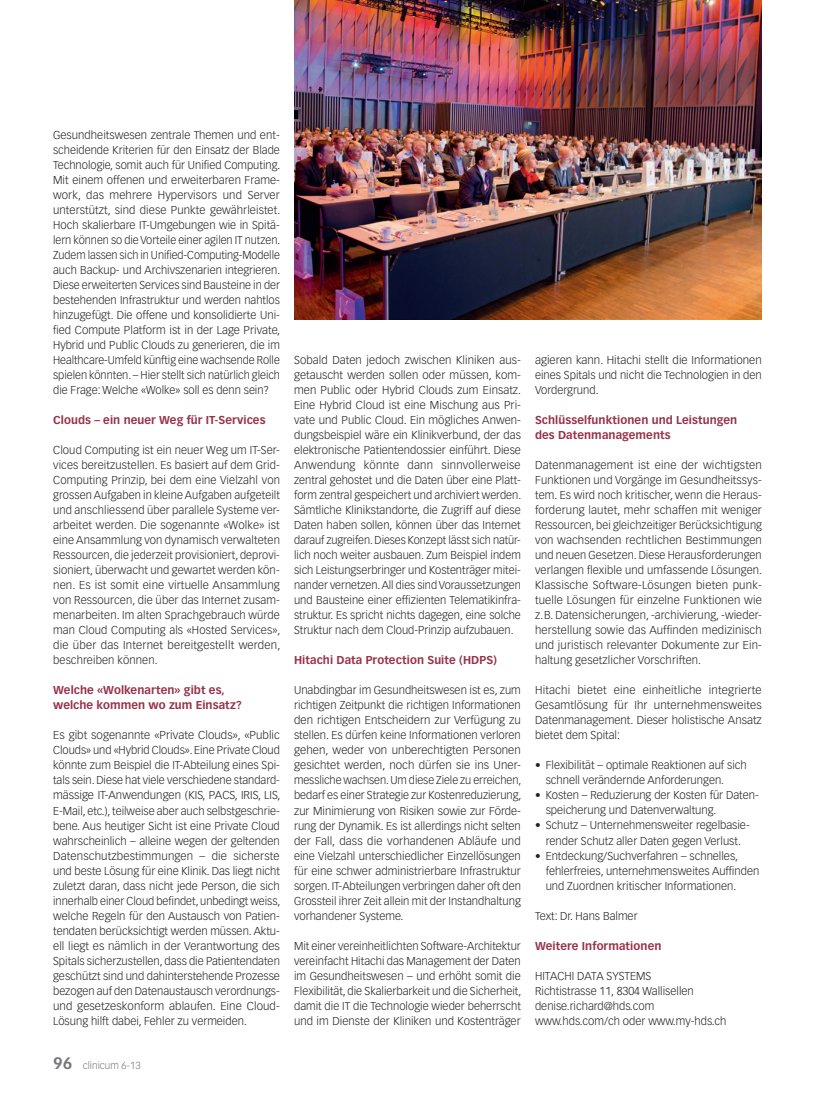
<style>
.page{position:relative;width:815px;height:1099px;background:#fff}
.page>*{position:absolute;margin:0;border:0;box-sizing:border-box;transform-origin:0 0}
.t1{font:300 11.25px/15px "Vectora LT Std";color:#231f20;text-align:justify}
.t2{font:700 11.25px/15px "Vectora LT Std";letter-spacing:.005em;color:#983249}
.t3{font:300 10px "Vectora LH";color:#76787b}
.s1{font-weight:700;font-size:16.25px}
</style>
<div class="page">
<img style="left:294px;top:0;width:468px;height:319px">
<p class="t1" style="left:53px;top:128px;width:229px">Gesundheitswesen zentrale Themen und ent&shy;scheidende Kriterien für den Einsatz der Blade Technologie, somit auch für Unified Computing.<br>Mit einem offenen und erweiterbaren Frame&shy;work, das mehrere Hypervisors und Server unterstützt, sind diese Punkte gewährleistet.<br>Hoch skalierbare IT-Umgebungen wie in Spitä&shy;lern können so die Vorteile einer agilen IT nutzen.<br>Zudem lassen sich in Unified-Computing-Modelle auch Backup- und Archivszenarien integrieren.<br>Diese erweiterten Services sind Bausteine in der bestehenden Infrastruktur und werden nahtlos hinzugefügt. Die offene und konsolidierte Uni&shy;fied Compute Platform ist in der Lage Private, Hybrid und Public Clouds zu generieren, die im Healthcare-Umfeld künftig eine wachsende Rolle spielen könnten. – Hier stellt sich natürlich gleich die Frage: Welche «Wolke» soll es denn sein?</p>
<p class="t2" style="left:53px;top:413px;width:214px">Clouds – ein neuer Weg für IT-Services</p>
<p class="t1" style="left:53px;top:443px;width:229px;text-align:left">Cloud Computing ist ein neuer Weg um IT-Ser&shy;vices bereitzustellen. Es basiert auf dem Grid-Computing Prinzip, bei dem eine Vielzahl von grossen Aufgaben in kleine Aufgaben aufgeteilt und anschliessend über parallele Systeme ver&shy;arbeitet werden. Die sogenannte «Wolke» ist eine Ansammlung von dynamisch verwalteten Ressourcen, die jederzeit provisioniert, deprovi&shy;sioniert, überwacht und gewartet werden kön&shy;nen. Es ist somit eine virtuelle Ansammlung von Ressourcen, die über das Internet zusam&shy;menarbeiten. Im alten Sprachgebrauch würde man Cloud Computing als «Hosted Services», die über das Internet bereitgestellt werden, beschreiben können.</p>
<p class="t2" style="left:53px;top:683px;width:190px">Welche «Wolkenarten» gibt es, welche kommen wo zum Einsatz?</p>
<p class="t1" style="left:53px;top:728px;width:229px;text-align:left">Es gibt sogenannte «Private Clouds», «Public Clouds» und «Hybrid Clouds». Eine Private Cloud könnte zum Beispiel die IT-Abteilung eines Spi&shy;tals sein. Diese hat viele verschiedene standard&shy;mässige IT-Anwendungen (KIS, PACS, IRIS, LIS, E-Mail, etc.), teilweise aber auch selbstgeschrie&shy;bene. Aus heutiger Sicht ist eine Private Cloud wahrscheinlich – alleine wegen der geltenden Datenschutzbestimmungen – die sicherste und beste Lösung für eine Klinik. Das liegt nicht zuletzt daran, dass nicht jede Person, die sich innerhalb einer Cloud befindet, unbedingt weiss, welche Regeln für den Austausch von Patien&shy;tendaten berücksichtigt werden müssen. Aktu&shy;ell liegt es nämlich in der Verantwortung des Spitals sicherzustellen, dass die Patientendaten geschützt sind und dahinterstehende Prozesse bezogen auf den Datenaustausch verordnungs&shy;und gesetzeskonform ablaufen. Eine Cloud-Lösung hilft dabei, Fehler zu vermeiden.</p>
<p class="t3" style="left:53px;top:1059px;width:89px"><span class="s1">96</span> clinicum 6-13</p>
<p class="t1" style="left:294px;top:353px;width:229px">Sobald Daten jedoch zwischen Kliniken aus&shy;getauscht werden sollen oder müssen, kom&shy;men Public oder Hybrid Clouds zum Einsatz.<br>Eine Hybrid Cloud ist eine Mischung aus Pri&shy;vate und Public Cloud. Ein mögliches Anwen&shy;dungsbeispiel wäre ein Klinikverbund, der das elektronische Patientendossier einführt. Diese Anwendung könnte dann sinnvollerweise zentral gehostet und die Daten über eine Platt&shy;form zentral gespeichert und archiviert werden.<br>Sämtliche Klinikstandorte, die Zugriff auf diese Daten haben sollen, können über das Internet darauf zugreifen. Dieses Konzept lässt sich natür&shy;lich noch weiter ausbauen. Zum Beispiel indem sich Leistungserbringer und Kostenträger mitei&shy;nander vernetzen. All dies sind Voraussetzungen und Bausteine einer effizienten Telematikinfra&shy;struktur. Es spricht nichts dagegen, eine solche Struktur nach dem Cloud-Prinzip aufzubauen.</p>
<p class="t2" style="left:294px;top:653px;width:204px">Hitachi Data Protection Suite (HDPS)</p>
<p class="t1" style="left:294px;top:683px;width:229px">Unabdingbar im Gesundheitswesen ist es, zum richtigen Zeitpunkt die richtigen Informationen den richtigen Entscheidern zur Verfügung zu stellen. Es dürfen keine Informationen verloren gehen, weder von unberechtigten Personen gesichtet werden, noch dürfen sie ins Uner&shy;messliche wachsen. Um diese Ziele zu erreichen, bedarf es einer Strategie zur Kostenreduzierung, zur Minimierung von Risiken sowie zur Förde&shy;rung der Dynamik. Es ist allerdings nicht selten der Fall, dass die vorhandenen Abläufe und eine Vielzahl unterschiedlicher Einzellösungen für eine schwer administrierbare Infrastruktur sorgen. IT-Abteilungen verbringen daher oft den Grossteil ihrer Zeit allein mit der Instandhaltung vorhandener Systeme.</p>
<p class="t1" style="left:294px;top:938px;width:229px">Mit einer vereinheitlichten Software-Architektur vereinfacht Hitachi das Management der Daten im Gesundheitswesen – und erhöht somit die Flexibilität, die Skalierbarkeit und die Sicherheit, damit die IT die Technologie wieder beherrscht und im Dienste der Kliniken und Kostenträger</p>
<p class="t1" style="left:535px;top:353px;width:228px">agieren kann. Hitachi stellt die Informationen eines Spitals und nicht die Technologien in den Vordergrund.</p>
<p class="t2" style="left:535px;top:413px;width:204px">Schlüsselfunktionen und Leistungen des Datenmanagements</p>
<p class="t1" style="left:535px;top:458px;width:229px">Datenmanagement ist eine der wichtigsten Funktionen und Vorgänge im Gesundheitssys&shy;tem. Es wird noch kritischer, wenn die Heraus&shy;forderung lautet, mehr schaffen mit weniger Ressourcen, bei gleichzeitiger Berücksichtigung von wachsenden rechtlichen Bestimmungen und neuen Gesetzen. Diese Herausforderungen verlangen flexible und umfassende Lösungen.<br>Klassische Software-Lösungen bieten punk&shy;tuelle Lösungen für einzelne Funktionen wie z.B. Datensicherungen, -archivierung, -wieder&shy;herstellung sowie das Auffinden medizinisch und juristisch relevanter Dokumente zur Ein&shy;haltung gesetzlicher Vorschriften.</p>
<p class="t1" style="left:535px;top:683px;width:228px">Hitachi bietet eine einheitliche integrierte Gesamtlösung für Ihr unternehmensweites Datenmanagement. Dieser holistische Ansatz bietet dem Spital:</p>
<p class="t1" style="left:546px;top:758px;width:203px;text-indent:-11px">• Flexibilität – optimale Reaktionen auf sich schnell verändernde Anforderungen.</p>
<p class="t1" style="left:546px;top:788px;width:215px;text-indent:-11px">• Kosten – Reduzierung der Kosten für Daten&shy;speicherung und Datenverwaltung.</p>
<p class="t1" style="left:535px;top:818px;width:216px;text-align:center">• Schutz – Unternehmensweiter regelbasie&shy;render Schutz aller Daten gegen Verlust.</p>
<p class="t1" style="left:546px;top:848px;width:215px;text-align:left;text-indent:-11px">• Entdeckung/Suchverfahren – schnelles, fehlerfreies, unternehmensweites Auffinden und Zuordnen kritischer Informationen.</p>
<p class="t1" style="left:535px;top:908px;width:104px">Text: Dr. Hans Balmer</p>
<p class="t2" style="left:535px;top:938px;width:128px">Weitere Informationen</p>
<p class="t1" style="left:535px;top:968px;width:193px;text-align:left">HITACHI DATA SYSTEMS<br>Richtistrasse 11, 8304 Wallisellen denise.richard@hds.com www.hds.com/ch oder www.my-hds.ch</p>
</div>
